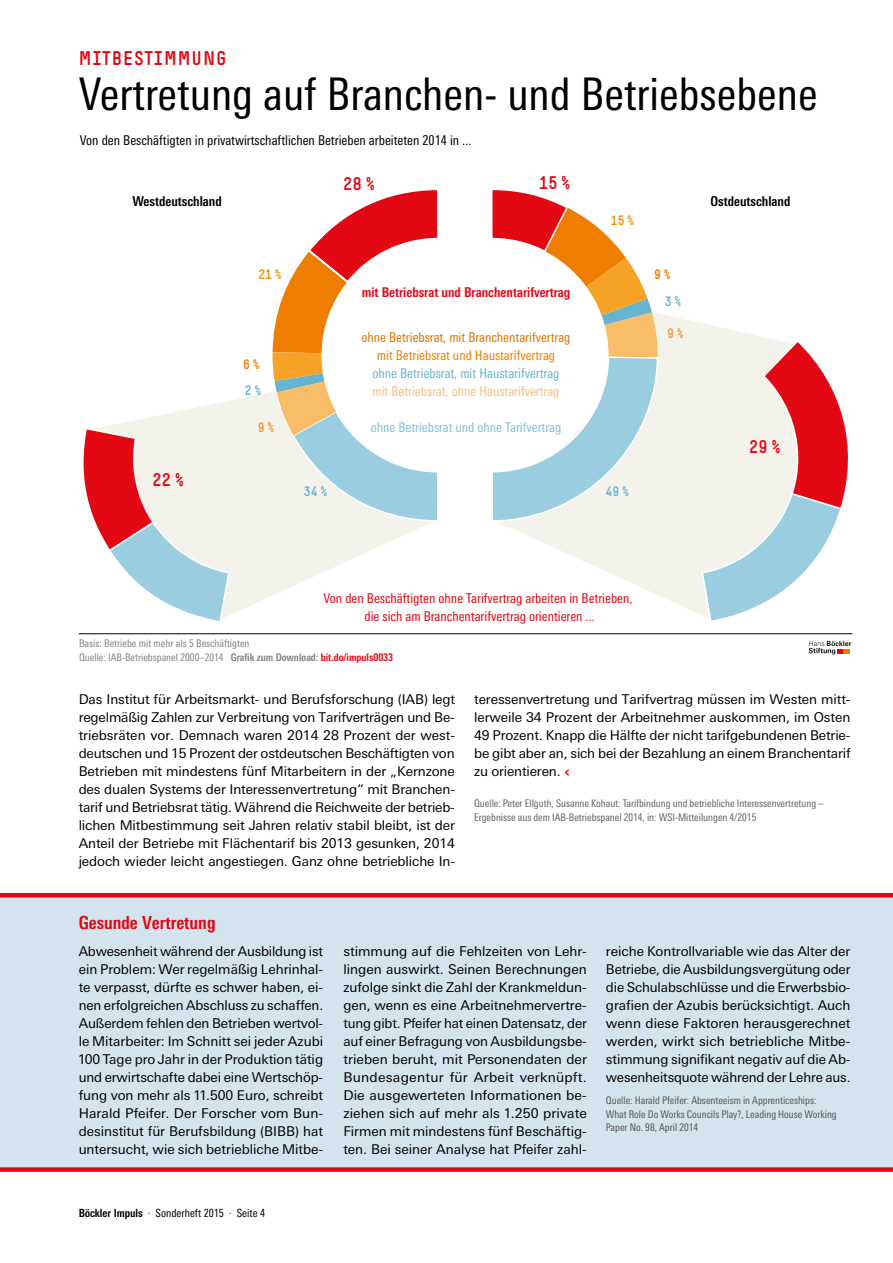
<style>
.page{position:relative;width:893px;height:1263px;background:#fff}
.page>*{position:absolute;margin:0;border:0;box-sizing:border-box;transform-origin:0 0}
.t1{font:condensed 45px "Univers Next Pro";color:#000}
.t2{font:19.5px "Simple HBS";letter-spacing:.05em;color:#e30513}
.t3{font:700 condensed 18px "Univers Next Pro";color:#e30513}
.t4{font:18px "Simple HBS";color:#e30613}
.t5{font:13.5px/18px "Univers Next Pro";letter-spacing:-.005em;color:#000;text-align:justify}
.t6{font:condensed 13.5px/18px "Univers Next Pro";color:#e30613;text-align:center}
.t7{font:condensed 13.5px "Univers Next Pro";color:#000}
.t8{font:condensed 13.5px "Univers Next Pro";color:#dd7400}
.t9{font:700 condensed 13.5px "Univers Next Pro";color:#e30613}
.t10{font:condensed 13.5px "Univers Next Pro";color:#66b4cf}
.t11{font:condensed 13.5px "Univers Next Pro";color:#f7be80}
.t12{font:condensed 13.5px "Univers Next Pro";color:#80c0d7}
.t13{font:condensed 13.5px "Univers Next Pro";color:#ef7d00}
.t14{font:700 condensed 13.5px "Univers Next Pro";color:#000}
.t15{font:13.5px "Simple HBS";color:#66b4cf}
.t16{font:13.5px "Simple HBS";color:#f39100}
.t17{font:13.5px "Simple HBS";color:#ef7d00}
.t18{font:13.5px "Simple HBS";color:#f39733}
.t19{font:condensed 11.25px "Univers Next Pro";color:#000}
.t20{font:condensed 10.5px/13.5px "Univers Next Pro";color:#636362}
.t21{font:condensed 10.5px/13.5px "Univers Next Pro";color:#565656}
.t22{font:condensed 10.5px/13.5px "Univers Next Pro";color:#818284}
.s1{font-weight:700}
.s2{font-weight:700;color:#e30613}
.s3{font-family:"Simple HBS";color:#e30513}
</style>
<div class="page">
<div style="left:0;top:893px;width:893px;height:277px;background:#d4e4ee"></div>
<hr style="left:0;top:893px;width:893px;height:4px;background:#e30513">
<div style="left:0;top:1167px;width:893px;height:5px;background:#e30513"></div>
<svg style="left:499px;top:313px;width:271px;height:301px;fill:#f4f3eb"></svg>
<svg style="left:105px;top:392px;width:327px;height:222px;fill:#f4f3eb"></svg>
<svg style="left:809px;top:641px;width:42px;height:14px"></svg>
<hr style="left:79px;top:633px;width:773px;height:1px;background:#000">
<svg style="left:492px;top:190px;width:167px;height:332px"></svg>
<svg style="left:272px;top:190px;width:168px;height:332px"></svg>
<svg style="left:83px;top:427px;width:148px;height:194px"></svg>
<svg style="left:701px;top:339px;width:147px;height:282px"></svg>
<h2 class="t2" style="left:79px;top:47px;width:149px">MITBESTIMMUN G</h2>
<h1 class="t1" style="left:79px;top:68px;width:741px">Vertretung auf Branchen- und Betriebsebene</h1>
<p class="t7" style="left:80px;top:132px;width:393px">Von den Beschäftigten in privatwirtschaftlichen Betrieben arbeiteten 2014 in ...</p>
<h3 class="t4" style="left:343px;top:173px;width:33px">28 %</h3>
<h3 class="t4" style="left:539px;top:173px;width:33px">15 %</h3>
<p class="t14" style="left:133px;top:194px;width:91px">Westdeutschland</p>
<p class="t14" style="left:710px;top:194px;width:82px">Ostdeutschland</p>
<h3 class="t4" style="left:153px;top:470px;width:33px">22 %</h3>
<p class="t16" style="left:258px;top:267px;width:25px">21 %</p>
<p class="t17" style="left:243px;top:357px;width:18px">6 %</p>
<p class="t15" style="left:245px;top:383px;width:18px">2 %</p>
<p class="t18" style="left:258px;top:420px;width:18px">9 %</p>
<p class="t9" style="left:362px;top:284px;width:210px">mit Betriebsrat und Branchentarifvertrag</p>
<p class="t8" style="left:361px;top:329px;width:211px">ohne Betriebsrat, mit Branchentarifvertrag</p>
<p class="t13" style="left:377px;top:347px;width:180px">mit Betriebsrat und Haustarifvertrag</p>
<p class="t10" style="left:372px;top:365px;width:189px">ohne Betriebsrat, mit Haustarifvertrag</p>
<p class="t11" style="left:372px;top:383px;width:189px">mit Betriebsrat, ohne Haustarifvertrag</p>
<p class="t12" style="left:371px;top:419px;width:192px">ohne Betriebsrat und ohne Tarifvertrag</p>
<p class="t16" style="left:611px;top:213px;width:25px">15 %</p>
<p class="t15" style="left:304px;top:483px;width:25px">34 %</p>
<p class="t15" style="left:606px;top:483px;width:25px">49 %</p>
<p class="t17" style="left:654px;top:267px;width:18px">9 %</p>
<p class="t15" style="left:665px;top:294px;width:18px">3 %</p>
<p class="t18" style="left:667px;top:326px;width:18px">9 %</p>
<p class="t6" style="left:324px;top:589px;width:310px">Von den Beschäftigten ohne Tarifvertrag arbeiten in Betrieben, die sich am Branchentarifvertrag orientieren ...</p>
<p class="t22" style="left:79px;top:637px;width:316px">Basis: Betriebe mit mehr als 5 Beschäftigten<br>Quelle: IAB-Betriebspanel 2000–2014 <span class="s1">Grafik zum Download:</span> <span class="s2">bit.do/impuls0033</span></p>
<h3 class="t4" style="left:749px;top:436px;width:33px">29 %</h3>
<p class="t5" style="left:79px;top:690px;width:378px">Das Institut für Arbeitsmarkt- und Berufsforschung (IAB) legt regelmäßig Zahlen zur Verbreitung von Tarifverträgen und Be&shy;triebsräten vor. Demnach waren 2014 28 Prozent der west&shy;deutschen und 15 Prozent der ostdeutschen Beschäftigten von Betrieben mit mindestens fünf Mitarbeitern in der „Kernzone des dualen Systems der Interessenvertretung“ mit Branchen&shy;tarif und Betriebsrat tätig. Während die Reichweite der betrieb&shy;lichen Mitbestimmung seit Jahren relativ stabil bleibt, ist der Anteil der Betriebe mit Flächentarif bis 2013 gesunken, 2014 jedoch wieder leicht angestiegen. Ganz ohne betriebliche In-</p>
<p class="t5" style="left:474px;top:690px;width:378px">teressenvertretung und Tarifvertrag müssen im Westen mitt&shy;lerweile 34 Prozent der Arbeitnehmer auskommen, im Osten 49 Prozent. Knapp die Hälfte der nicht tarifgebundenen Betrie&shy;be gibt aber an, sich bei der Bezahlung an einem Branchentarif zu orientieren.<span class="s3">&lt;</span></p>
<p class="t20" style="left:474px;top:797px;width:351px">Quelle: Peter Ellguth, Susanne Kohaut: Tarifbindung und betriebliche Interessenvertretung –<br>Ergebnisse aus dem IAB-Betriebspanel 2014, in: WSI-Mitteilungen 4/2015</p>
<h3 class="t3" style="left:79px;top:912px;width:138px">Gesunde Vertretung</h3>
<p class="t5" style="left:79px;top:942px;width:246px">Abwesenheit während der Ausbildung ist ein Problem: Wer regelmäßig Lehrinhal&shy;te verpasst, dürfte es schwer haben, ei&shy;nen erfolgreichen Abschluss zu schaffen.<br>Außerdem fehlen den Betrieben wertvol&shy;le Mitarbeiter: Im Schnitt sei jeder Azubi 100 Tage pro Jahr in der Produktion tätig und erwirtschafte dabei eine Wertschöp&shy;fung von mehr als 11.500 Euro, schreibt Harald Pfeifer. Der Forscher vom Bun&shy;desinstitut für Berufsbildung (BIBB) hat untersucht, wie sich betriebliche Mitbe-</p>
<p class="t5" style="left:343px;top:942px;width:245px">stimmung auf die Fehlzeiten von Lehr&shy;lingen auswirkt. Seinen Berechnungen zufolge sinkt die Zahl der Krankmeldun&shy;gen, wenn es eine Arbeitnehmervertre&shy;tung gibt. Pfeifer hat einen Datensatz, der auf einer Befragung von Ausbildungsbe&shy;trieben beruht, mit Personendaten der Bundesagentur für Arbeit verknüpft.<br>Die ausgewerteten Informationen be&shy;ziehen sich auf mehr als 1.250 private Firmen mit mindestens fünf Beschäftig&shy;ten. Bei seiner Analyse hat Pfeifer zahl-</p>
<p class="t5" style="left:606px;top:942px;width:246px">reiche Kontrollvariable wie das Alter der Betriebe, die Ausbildungsvergütung oder die Schulabschlüsse und die Erwerbsbio&shy;grafien der Azubis berücksichtigt. Auch wenn diese Faktoren herausgerechnet werden, wirkt sich betriebliche Mitbe&shy;stimmung signifikant negativ auf die Ab&shy;wesenheitsquote während der Lehre aus.</p>
<p class="t21" style="left:606px;top:1094px;width:232px">Quelle: Harald Pfeifer: Absenteeism in Apprenticeships:<br>What Role Do Works Councils Play?, Leading House Working<br>Paper No. 98, April 2014</p>
<p class="t19" style="left:79px;top:1206px;width:188px"><span class="s1">Böckler Impuls</span> · Sonderheft 2015 · Seite 4</p>
</div>
